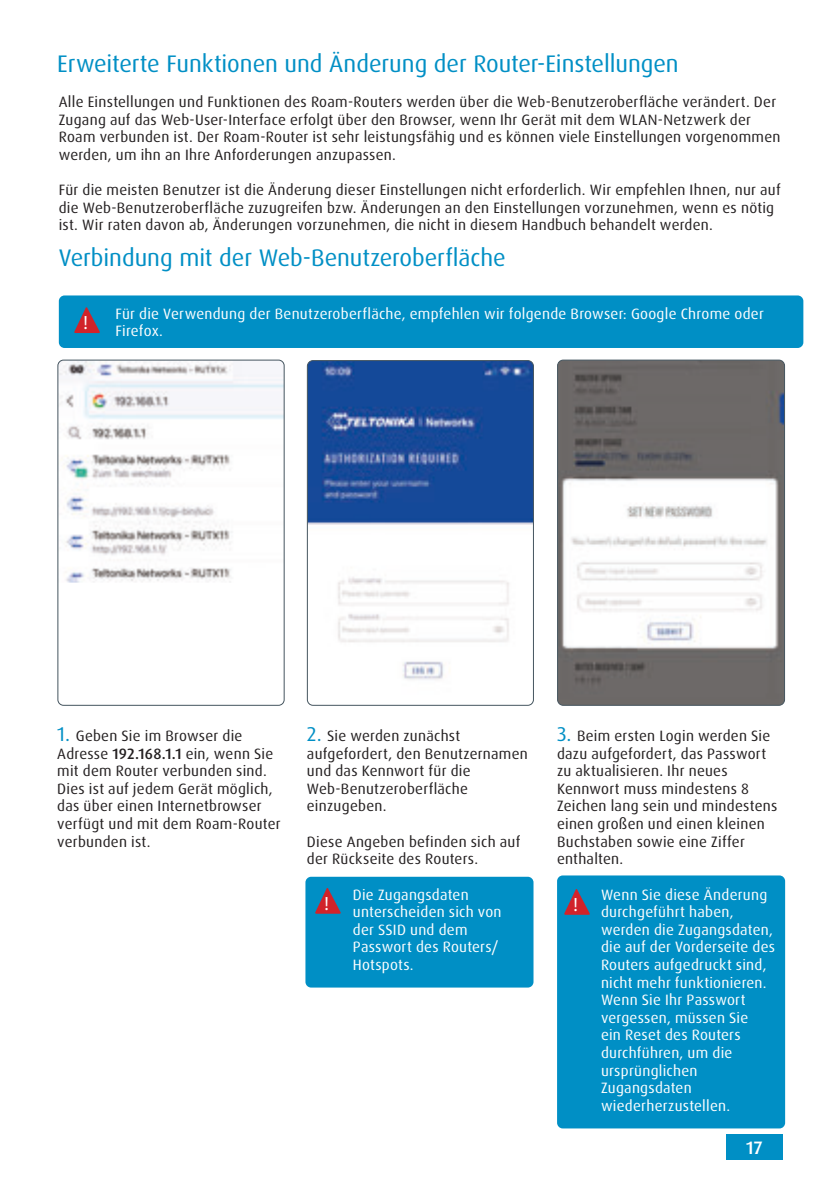
<style>
.page{position:relative;width:840px;height:1191px;background:#fff}
.page>*{position:absolute;margin:0;border:0;box-sizing:border-box;transform-origin:0 0}
.t1{font:24px "Dax Pro";letter-spacing:-.005em;color:#008fc5}
.t2{font:19.2px "Myriad Pro";color:#fff}
.t3{font:500 18px "Dax Pro";color:#fff}
.t4{font:15px/17.6px "Dax Pro";letter-spacing:.015em;color:#231f20}
.t5{font:15px/17.6px "Dax Pro";letter-spacing:.015em;color:#fff}
.s1{font-size:20px;color:#008fc5}
.s2{font-weight:500}
</style>
<div class="page">
<div style="left:725px;top:1134px;width:57px;height:26px;background:#008fc5"></div>
<div style="left:556px;top:875px;width:228px;height:253px;background:#008fc5;border-radius:6px"></div>
<img style="left:59px;top:360px;width:225px;height:222px">
<div style="left:57px;top:359px;width:227px;height:347px;border:1px solid #45555f;border-radius:6px"></div>
<img style="left:309px;top:360px;width:224px;height:345px">
<div style="left:307px;top:360px;width:226px;height:346px;border:1px solid #45555f;border-radius:6px"></div>
<img style="left:558px;top:360px;width:226px;height:345px">
<div style="left:556px;top:359px;width:228px;height:347px;border:1px solid #45555f;border-radius:6px"></div>
<div style="left:305px;top:876px;width:228px;height:111px;background:#008fc5;border-radius:6px"></div>
<svg style="left:315px;top:888px;width:26px;height:25px"></svg>
<svg style="left:564px;top:889px;width:25px;height:25px"></svg>
<div style="left:59px;top:295px;width:743px;height:53px;background:#008fc5;border-radius:6px"></div>
<svg style="left:74px;top:307px;width:26px;height:26px"></svg>
<h1 class="t1" style="left:57px;top:48px;width:622px">Erweiterte Funktionen und Änderung der Router-Einstellungen</h1>
<p class="t4" style="left:59px;top:93px;width:723px">Alle Einstellungen und Funktionen des Roam-Routers werden über die Web-Benutzeroberfläche verändert. Der Zugang auf das Web-User-Interface erfolgt über den Browser, wenn Ihr Gerät mit dem WLAN-Netzwerk der Roam verbunden ist. Der Roam-Router ist sehr leistungsfähig und es können viele Einstellungen vorgenommen werden, um ihn an Ihre Anforderungen anzupassen.</p>
<p class="t4" style="left:59px;top:181px;width:723px">Für die meisten Benutzer ist die Änderung dieser Einstellungen nicht erforderlich. Wir empfehlen Ihnen, nur auf die Web-Benutzeroberfläche zuzugreifen bzw. Änderungen an den Einstellungen vorzunehmen, wenn es nötig ist. Wir raten davon ab, Änderungen vorzunehmen, die nicht in diesem Handbuch behandelt werden.</p>
<h1 class="t1" style="left:59px;top:242px;width:448px">Verbindung mit der Web-Benutzeroberfläche</h1>
<p class="t2" style="left:84px;top:311px;width:6px">!</p>
<p class="t5" style="left:115px;top:304px;width:649px">Für die Verwendung der Benutzeroberfläche, empfehlen wir folgende Browser: Google Chrome oder<br>Firefox.</p>
<p class="t4" style="left:57px;top:727px;width:225px"><span class="s1">1.</span> Geben Sie im Browser die<br>Adresse <span class="s2">192.168.1.1</span> ein, wenn Sie mit dem Router verbunden sind.<br>Dies ist auf jedem Gerät möglich, das über einen Internetbrowser verfügt und mit dem Roam-Router verbunden ist.</p>
<p class="t4" style="left:307px;top:727px;width:222px"><span class="s1">2.</span> Sie werden zunächst aufgefordert, den Benutzernamen und das Kennwort für die<br>Web-Benutzeroberfläche einzugeben.</p>
<p class="t4" style="left:307px;top:832px;width:215px">Diese Angeben befinden sich auf der Rückseite des Routers.</p>
<p class="t4" style="left:556px;top:727px;width:221px"><span class="s1">3.</span> Beim ersten Login werden Sie dazu aufgefordert, das Passwort zu aktualisieren. Ihr neues<br>Kennwort muss mindestens 8<br>Zeichen lang sein und mindestens einen großen und einen kleinen<br>Buchstaben sowie eine Ziffer enthalten.</p>
<p class="t2" style="left:324px;top:891px;width:6px">!</p>
<p class="t5" style="left:600px;top:885px;width:175px">Wenn Sie diese Änderung durchgeführt haben, werden die Zugangsdaten, die auf der Vorderseite des<br>Routers aufgedruckt sind, nicht mehr funktionieren.<br>Wenn Sie Ihr Passwort vergessen, müssen Sie<br>ein Reset des Routers durchführen, um die ursprünglichen<br>Zugangsdaten wiederherzustellen.</p>
<p class="t5" style="left:352px;top:885px;width:150px">Die Zugangsdaten unterscheiden sich von der SSID und dem<br>Passwort des Routers/<br>Hotspots.</p>
<p class="t2" style="left:573px;top:892px;width:6px">!</p>
<p class="t3" style="left:745px;top:1135px;width:18px">17</p>
</div>
